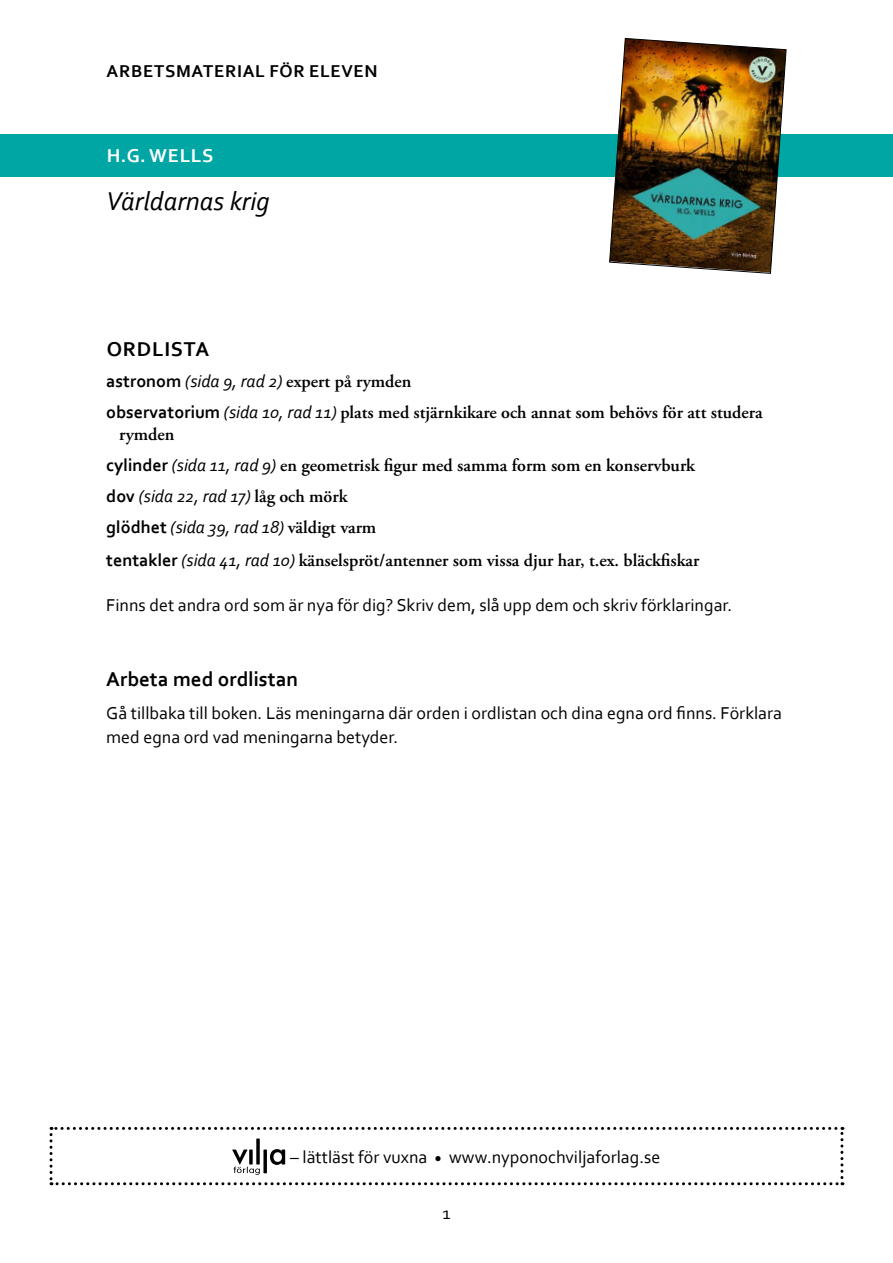
<style>
.page{position:relative;width:893px;height:1263px;background:#fff}
.page>*{position:absolute;margin:0;border:0;box-sizing:border-box;transform-origin:0 0}
.t1{font:italic 27px "Corbel";color:#000}
.t2{font:700 21px "Corbel";color:#000}
.t3{font:700 21px "Corbel";letter-spacing:.04em;color:#000}
.t4{font:700 19.5px "Corbel";letter-spacing:.04em;color:#fff}
.t5{font:600 18px/31px "Adobe Garamond Pro";color:#000}
.t6{font:18px/24px "Corbel";color:#000}
.t7{font:italic 18px/31px "Corbel";color:#000}
.t8{font:700 18px "Corbel";letter-spacing:.04em;color:#000}
.s1{font-family:"Corbel";font-weight:700}
.s2{font-family:"Corbel";font-weight:400;font-style:italic}
.s3{font-weight:700;font-style:normal}
.s4{font-family:"Adobe Garamond Pro";font-weight:600;font-style:normal}
</style>
<div class="page">
<div style="left:0;top:134px;width:893px;height:42px;background:#00a6a4"></div>
<img style="left:609px;top:38px;width:177px;height:236px">
<svg style="left:50px;top:1127px;width:793px;height:58px"></svg>
<p class="t8" style="left:107px;top:60px;width:272px">ARBETSMATERIAL FÖR ELEVEN</p>
<p class="t4" style="left:107px;top:144px;width:108px">H.G. WELLS</p>
<h1 class="t1" style="left:106px;top:184px;width:165px">Världarnas krig</h1>
<p class="t3" style="left:107px;top:336px;width:104px">ORDLISTA</p>
<p class="t5" style="left:106px;top:366px;width:658px"><span class="s1">astronom</span> <span class="s2">(sida 9, rad 2)</span> expert på rymden<br><span class="s1">observatorium</span> <span class="s2">(sida 10, rad 11)</span> plats med stjärnkikare och annat som behövs för att studera</p>
<p class="t5" style="left:106px;top:419px;width:590px;text-indent:13px">rymden<br><span class="s1">cylinder</span> <span class="s2">(sida 11, rad 9)</span> en geometrisk figur med samma form som en konservburk</p>
<p class="t7" style="left:106px;top:480px;width:271px"><span class="s3">dov</span> (sida 22, rad 17) <span class="s4">låg och mörk </span><span class="s3">glödhet</span> (sida 39, rad 18) <span class="s4">väldigt varm</span></p>
<p class="t5" style="left:106px;top:545px;width:595px"><span class="s1">tentakler</span> <span class="s2">(sida 41, rad 10)</span> känselspröt/antenner som vissa djur har, t.ex. bläckfiskar</p>
<p class="t6" style="left:106px;top:593px;width:627px">Finns det andra ord som är nya för dig? Skriv dem, slå upp dem och skriv förklaringar.</p>
<p class="t2" style="left:106px;top:666px;width:193px">Arbeta med ordlistan</p>
<p class="t6" style="left:106px;top:700px;width:677px">Gå tillbaka till boken. Läs meningarna där orden i ordlistan och dina egna ord finns. Förklara med egna ord vad meningarna betyder.</p>
<p class="t6" style="left:290px;top:1144px;width:372px">– lättläst för vuxna <sub>•</sub> www.nyponochviljaforlag.se</p>
<p class="t6" style="left:442px;top:1200px;width:10px">1</p>
</div>
